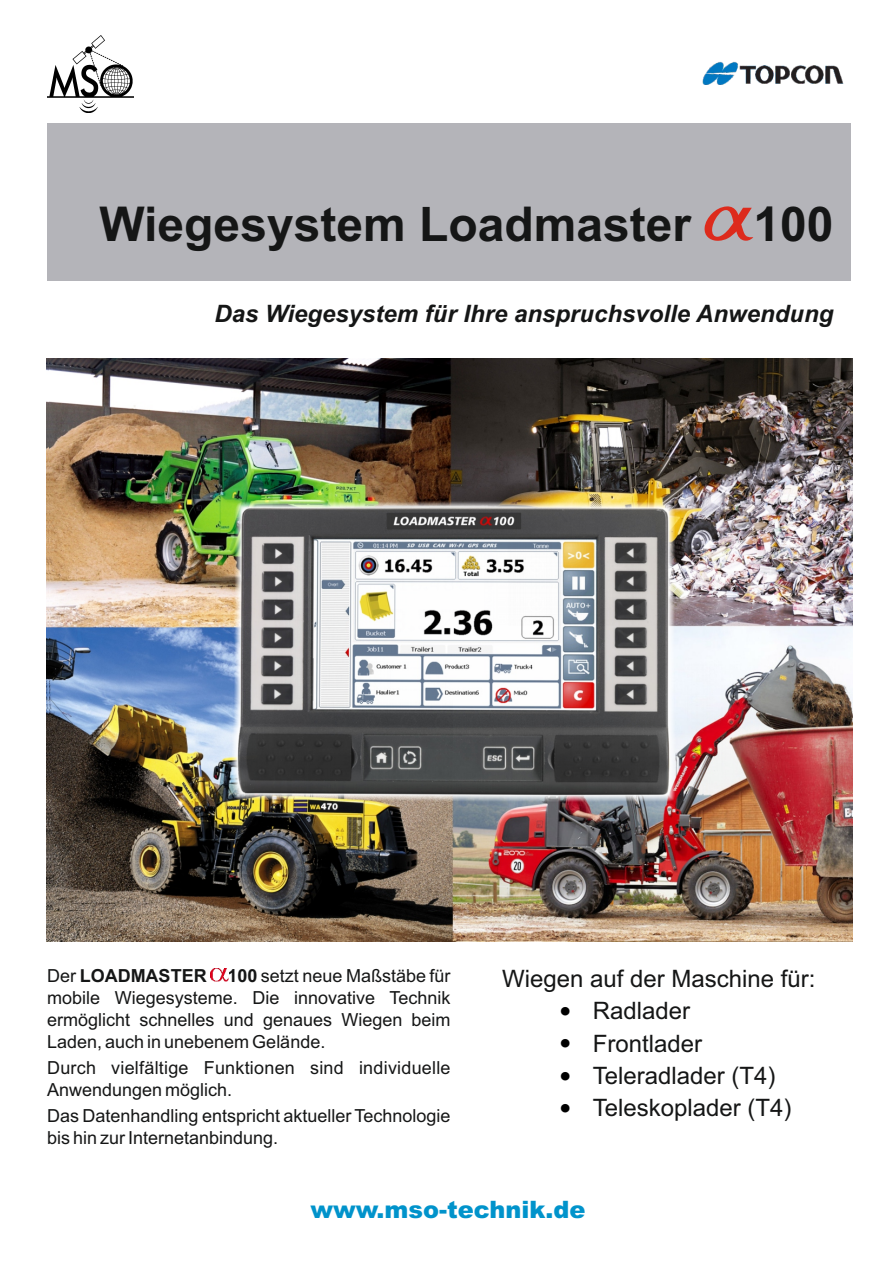
<style>
.page{position:relative;width:893px;height:1263px;background:#fff}
.page>*{position:absolute;margin:0;border:0;box-sizing:border-box;transform-origin:0 0}
.t1{font:700 48px "Arial";color:#151616}
.t2{font:24px "Arial";color:#151616}
.t3{font:italic 700 24px "Arial";color:#151616}
.t4{font:900 24px "Arial";color:#0093cb}
.t5{font:18px/22px "Arial";color:#151616}
.s1{font-weight:700}
.s2{color:#000}
</style>
<div class="page">
<div style="left:47px;top:123px;width:803px;height:158px;background:#b4b4b9"></div>
<img style="left:210px;top:969px;width:19px;height:13px">
<img style="left:47px;top:36px;width:86px;height:77px">
<svg style="left:704px;top:206px;width:49px;height:35px"></svg>
<img style="left:49px;top:359px;width:804px;height:582px">
<img style="left:231px;top:502px;width:444px;height:299px">
<img style="left:702px;top:61px;width:142px;height:24px">
<h1 class="t1" style="left:99px;top:206px;width:593px">Wiegesystem Loadmaster</h1>
<h1 class="t1" style="left:753px;top:206px;width:82px">100</h1>
<h2 class="t3" style="left:214px;top:304px;width:621px">Das Wiegesystem für Ihre anspruchsvolle Anwendung</h2>
<p class="t5" style="left:47px;top:966px;width:405px;text-align:justify">Der <span class="s1">LOADMASTER 100</span> setzt neue Maßstäbe für mobile Wiegesysteme. Die innovative Technik ermöglicht schnelles und genaues Wiegen beim Laden, auch in unebenem Gelände.</p>
<p class="t5" style="left:47px;top:1058px;width:405px">Durch vielfältige Funktionen sind individuelle<br>Anwendungen möglich.</p>
<p class="t5" style="left:47px;top:1107px;width:405px">Das Datenhandling entspricht aktueller Technologie bis hin zur Internetanbindung.</p>
<h2 class="t2" style="left:502px;top:970px;width:315px">Wiegen auf der Maschine für:</h2>
<h2 class="t2" style="left:560px;top:1002px;width:132px"><span class="s2">•</span> Radlader</h2>
<h2 class="t2" style="left:560px;top:1034px;width:144px"><span class="s2">•</span> Frontlader</h2>
<h2 class="t2" style="left:560px;top:1067px;width:217px"><span class="s2">•</span> Teleradlader (T4)</h2>
<h2 class="t2" style="left:560px;top:1099px;width:233px"><span class="s2">•</span> Teleskoplader (T4)</h2>
<h2 class="t4" style="left:311px;top:1201px;width:276px">www.mso-technik.de</h2>
</div>
